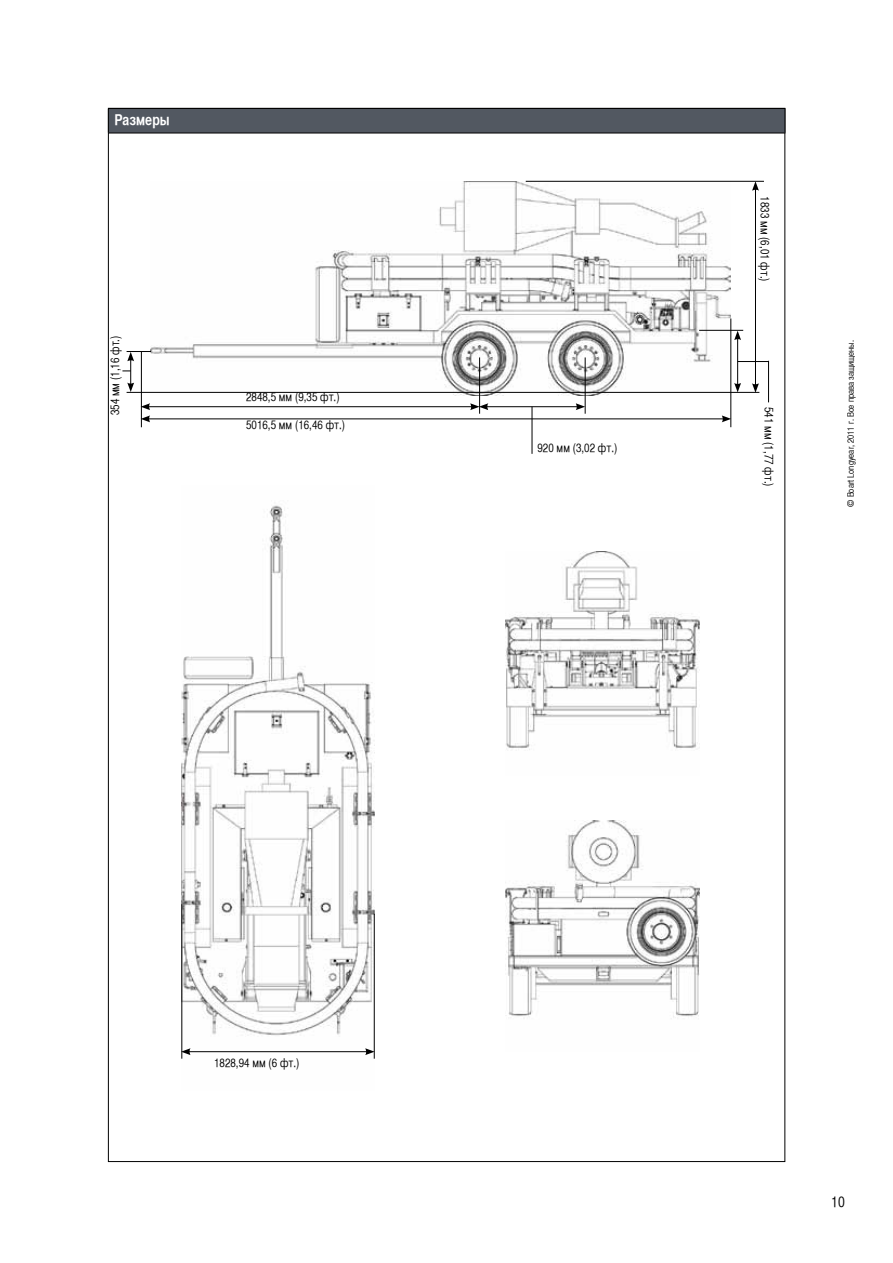
<style>
.page{position:relative;width:893px;height:1263px;background:#fff}
.page>*{position:absolute;margin:0;border:0;box-sizing:border-box;transform-origin:0 0}
.t1{font:15px "Helvetica CY Bold";color:#fff}
.t2{font:15px "Helvetica CY Plain";color:#000}
.t3{font:12px "Helvetica CY Plain";color:#000}
.t4{font:9px "Helvetica CY Plain";color:#000}
</style>
<div class="page">
<div style="left:108px;top:109px;width:677px;height:24px;background:#525861"></div>
<hr style="left:108px;top:108px;width:677px;height:1px;background:#000">
<svg style="left:108px;top:109px;width:1px;height:24px"></svg>
<svg style="left:785px;top:109px;width:1px;height:24px"></svg>
<hr style="left:108px;top:133px;width:677px;height:1px;background:#000">
<img style="left:181px;top:505px;width:194px;height:554px">
<img style="left:505px;top:552px;width:194px;height:198px">
<img style="left:505px;top:820px;width:194px;height:199px">
<img style="left:151px;top:181px;width:580px;height:214px">
<hr style="left:127px;top:392px;width:632px;height:1px;background:#000">
<hr style="left:141px;top:352px;width:1px;height:75px;background:#000">
<hr style="left:479px;top:357px;width:1px;height:57px;background:#000">
<hr style="left:585px;top:357px;width:1px;height:57px;background:#000">
<hr style="left:486px;top:406px;width:92px;height:1px;background:#000">
<svg style="left:576px;top:403px;width:9px;height:7px"></svg>
<hr style="left:148px;top:418px;width:576px;height:1px;background:#000">
<svg style="left:722px;top:415px;width:8px;height:7px"></svg>
<hr style="left:730px;top:318px;width:1px;height:109px;background:#000">
<hr style="left:699px;top:330px;width:44px;height:1px;background:#000">
<hr style="left:526px;top:181px;width:238px;height:1px;background:#000">
<hr style="left:755px;top:188px;width:1px;height:198px;background:#000">
<svg style="left:752px;top:181px;width:7px;height:10px"></svg>
<svg style="left:752px;top:383px;width:7px;height:10px"></svg>
<hr style="left:148px;top:406px;width:325px;height:1px;background:#000">
<svg style="left:141px;top:403px;width:9px;height:19px"></svg>
<svg style="left:470px;top:403px;width:18px;height:7px"></svg>
<hr style="left:737px;top:338px;width:1px;height:47px;background:#000">
<svg style="left:734px;top:383px;width:7px;height:9px"></svg>
<svg style="left:734px;top:331px;width:7px;height:9px"></svg>
<hr style="left:181px;top:904px;width:1px;height:155px;background:#000">
<hr style="left:374px;top:914px;width:1px;height:145px;background:#000">
<hr style="left:188px;top:1051px;width:180px;height:1px;background:#000">
<svg style="left:181px;top:1048px;width:10px;height:7px"></svg>
<svg style="left:365px;top:1048px;width:10px;height:7px"></svg>
<hr style="left:532px;top:407px;width:1px;height:47px;background:#000">
<svg style="left:122px;top:351px;width:29px;height:41px"></svg>
<hr style="left:738px;top:361px;width:30px;height:1px;background:#000">
<hr style="left:768px;top:361px;width:1px;height:41px;background:#000">
<p class="t1" style="left:114px;top:111px;width:57px">Размеры</p>
<p class="t3" style="left:108px;top:415px;width:81px;rotate:-90deg">354 мм (1,16 фт.)</p>
<p class="t3" style="left:246px;top:390px;width:95px">2848,5 мм (9,35 фт.)</p>
<p class="t3" style="left:246px;top:418px;width:101px">5016,5 мм (16,46 фт.)</p>
<p class="t3" style="left:537px;top:441px;width:81px">920 мм (3,02 фт.)</p>
<p class="t3" style="left:772px;top:196px;width:87px;rotate:90deg">1833 мм (6,01 фт.)</p>
<p class="t3" style="left:776px;top:407px;width:81px;rotate:90deg">541 мм (1,77 фт.)</p>
<p class="t4" style="left:845px;top:507px;width:168px;rotate:-90deg">© Boart Longyear, 2011 г. Все права защищены.</p>
<p class="t3" style="left:214px;top:1056px;width:87px">1828,94 мм (6 фт.)</p>
<p class="t2" style="left:831px;top:1193px;width:15px">10</p>
</div>
